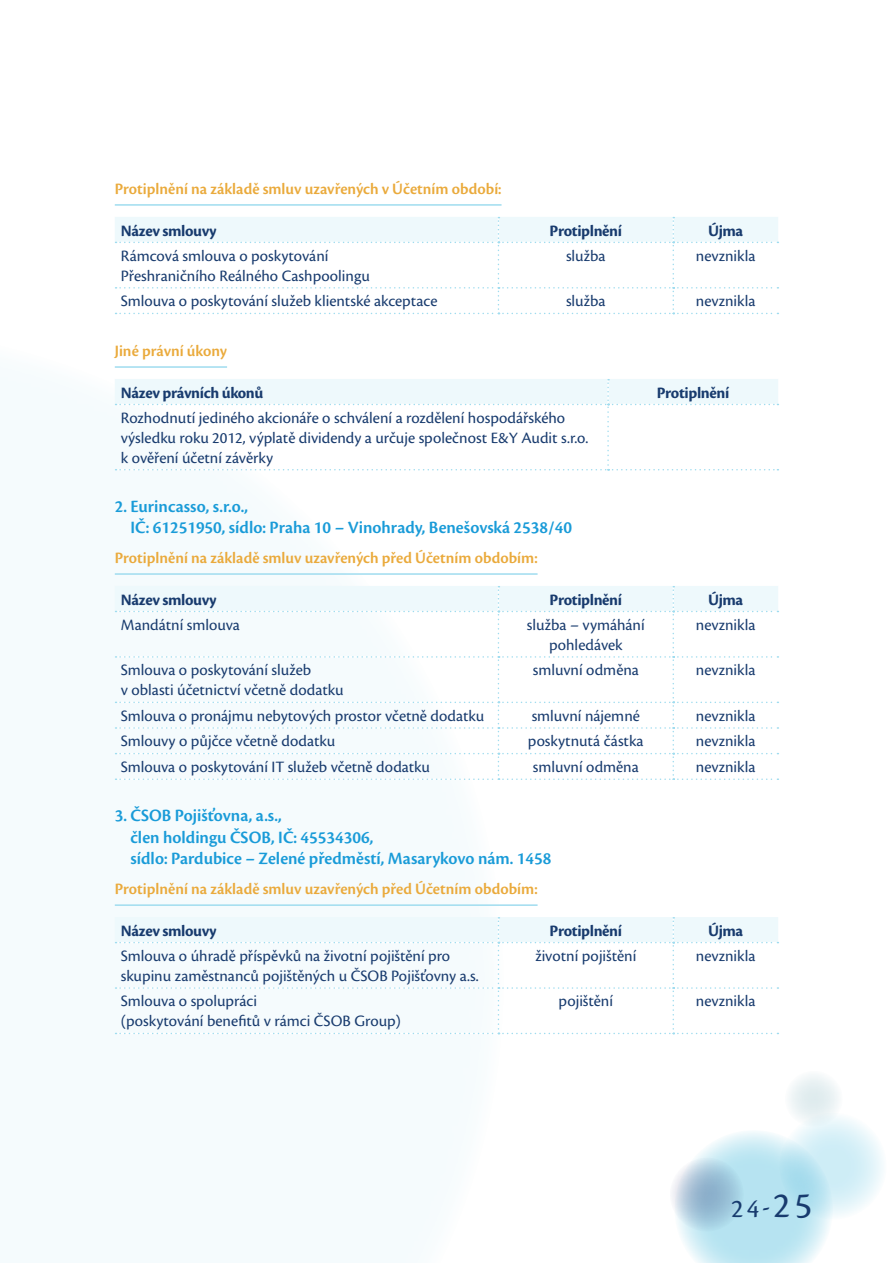
<style>
.page{position:relative;width:893px;height:1263px;background:#fff}
.page>*{position:absolute;margin:0;border:0;box-sizing:border-box;transform-origin:0 0}
.t1{font:27px "Cronos Pro";color:#183b6e}
.t2{font:18px/21.6px "Cronos Pro Semibold Subh";color:#199bd8}
.t3{font:16.5px/19.8px "Cronos Pro";color:#183b6e}
.t4{font:16.5px "Cronos Pro Semibold Subh";color:#eaaa3c}
.t5{font:700 16.5px "Cronos Pro";letter-spacing:-.025em;color:#183b6e}
.s1{font-size:37.5px}
</style>
<div class="page">
<svg style="left:779px;top:1112px;width:108px;height:108px"></svg>
<svg style="left:785px;top:1070px;width:58px;height:57px;fill:#ecf4f6"></svg>
<svg style="left:677px;top:1130px;width:156px;height:133px"></svg>
<svg style="left:670px;top:1157px;width:74px;height:75px;background:#b0cee0"></svg>
<svg style="left:115px;top:217px;width:663px;height:97px"></svg>
<hr style="left:115px;top:204px;width:387px;height:2px;background:#9fdcef">
<svg style="left:115px;top:379px;width:663px;height:91px"></svg>
<hr style="left:115px;top:366px;width:112px;height:2px;background:#9fdcef">
<svg style="left:115px;top:586px;width:663px;height:194px"></svg>
<hr style="left:115px;top:573px;width:423px;height:2px;background:#9fdcef">
<svg style="left:115px;top:917px;width:663px;height:117px"></svg>
<hr style="left:115px;top:904px;width:423px;height:2px;background:#9fdcef">
<p class="t4" style="left:115px;top:179px;width:388px">Protiplnění na základě smluv uzavřených v Účetním období:</p>
<p class="t5" style="left:121px;top:221px;width:97px">Název smlouvy</p>
<p class="t5" style="left:550px;top:221px;width:74px">Protiplnění</p>
<p class="t5" style="left:708px;top:221px;width:37px">Újma</p>
<p class="t3" style="left:121px;top:246px;width:251px">Rámcová smlouva o poskytování<br>Přeshraničního Reálného Cashpoolingu</p>
<p class="t3" style="left:566px;top:246px;width:41px">služba</p>
<p class="t3" style="left:696px;top:246px;width:61px">nevznikla</p>
<p class="t3" style="left:121px;top:291px;width:318px">Smlouva o poskytování služeb klientské akceptace</p>
<p class="t3" style="left:566px;top:291px;width:41px">služba</p>
<p class="t3" style="left:696px;top:291px;width:61px">nevznikla</p>
<p class="t4" style="left:115px;top:341px;width:114px">Jiné právní úkony</p>
<p class="t5" style="left:121px;top:383px;width:144px">Název právních úkonů</p>
<p class="t5" style="left:657px;top:383px;width:74px">Protiplnění</p>
<p class="t3" style="left:121px;top:408px;width:469px">Rozhodnutí jediného akcionáře o schválení a rozdělení hospodářského výsledku roku 2012, výplatě dividendy a určuje společnost E&amp;Y Audit s.r.o. k ověření účetní závěrky</p>
<p class="t2" style="left:130px;top:495px;width:443px;text-indent:-16px">2. Eurincasso, s.r.o.,<br>IČ: 61251950, sídlo: Praha 10 – Vinohrady, Benešovská 2538/40</p>
<p class="t4" style="left:115px;top:548px;width:424px">Protiplnění na základě smluv uzavřených před Účetním obdobím:</p>
<p class="t5" style="left:121px;top:590px;width:97px">Název smlouvy</p>
<p class="t5" style="left:550px;top:590px;width:74px">Protiplnění</p>
<p class="t5" style="left:708px;top:590px;width:37px">Újma</p>
<p class="t3" style="left:121px;top:615px;width:121px">Mandátní smlouva</p>
<p class="t3" style="left:527px;top:615px;width:119px;text-align:center">služba – vymáhání pohledávek</p>
<p class="t3" style="left:696px;top:615px;width:61px">nevznikla</p>
<p class="t3" style="left:121px;top:660px;width:224px">Smlouva o poskytování služeb<br>v oblasti účetnictví včetně dodatku</p>
<p class="t3" style="left:533px;top:660px;width:108px">smluvní odměna</p>
<p class="t3" style="left:696px;top:660px;width:61px">nevznikla</p>
<p class="t3" style="left:121px;top:706px;width:365px">Smlouva o pronájmu nebytových prostor včetně dodatku</p>
<p class="t3" style="left:532px;top:706px;width:110px">smluvní nájemné</p>
<p class="t3" style="left:696px;top:706px;width:61px">nevznikla</p>
<p class="t3" style="left:121px;top:731px;width:216px">Smlouvy o půjčce včetně dodatku</p>
<p class="t3" style="left:528px;top:731px;width:117px">poskytnutá částka</p>
<p class="t3" style="left:696px;top:731px;width:61px">nevznikla</p>
<p class="t3" style="left:121px;top:757px;width:311px">Smlouva o poskytování IT služeb včetně dodatku</p>
<p class="t3" style="left:533px;top:757px;width:108px">smluvní odměna</p>
<p class="t3" style="left:696px;top:757px;width:61px">nevznikla</p>
<p class="t2" style="left:130px;top:805px;width:422px;text-indent:-16px">3. ČSOB Pojišťovna, a.s.,<br>člen holdingu ČSOB, IČ: 45534306,<br>sídlo: Pardubice – Zelené předměstí, Masarykovo nám. 1458</p>
<p class="t4" style="left:115px;top:879px;width:424px">Protiplnění na základě smluv uzavřených před Účetním obdobím:</p>
<p class="t5" style="left:121px;top:921px;width:97px">Název smlouvy</p>
<p class="t5" style="left:550px;top:921px;width:74px">Protiplnění</p>
<p class="t5" style="left:708px;top:921px;width:37px">Újma</p>
<p class="t3" style="left:121px;top:946px;width:359px">Smlouva o úhradě příspěvků na životní pojištění pro skupinu zaměstnanců pojištěných u ČSOB Pojišťovny a.s.</p>
<p class="t3" style="left:535px;top:946px;width:102px">životní pojištění</p>
<p class="t3" style="left:696px;top:946px;width:61px">nevznikla</p>
<p class="t3" style="left:121px;top:991px;width:282px">Smlouva o spolupráci<br>(poskytování benefitů v rámci ČSOB Group)</p>
<p class="t3" style="left:559px;top:991px;width:56px">pojištění</p>
<p class="t3" style="left:696px;top:991px;width:61px">nevznikla</p>
<h1 class="t1" style="left:731px;top:1193px;width:82px">24-<span class="s1">25</span></h1>
</div>
